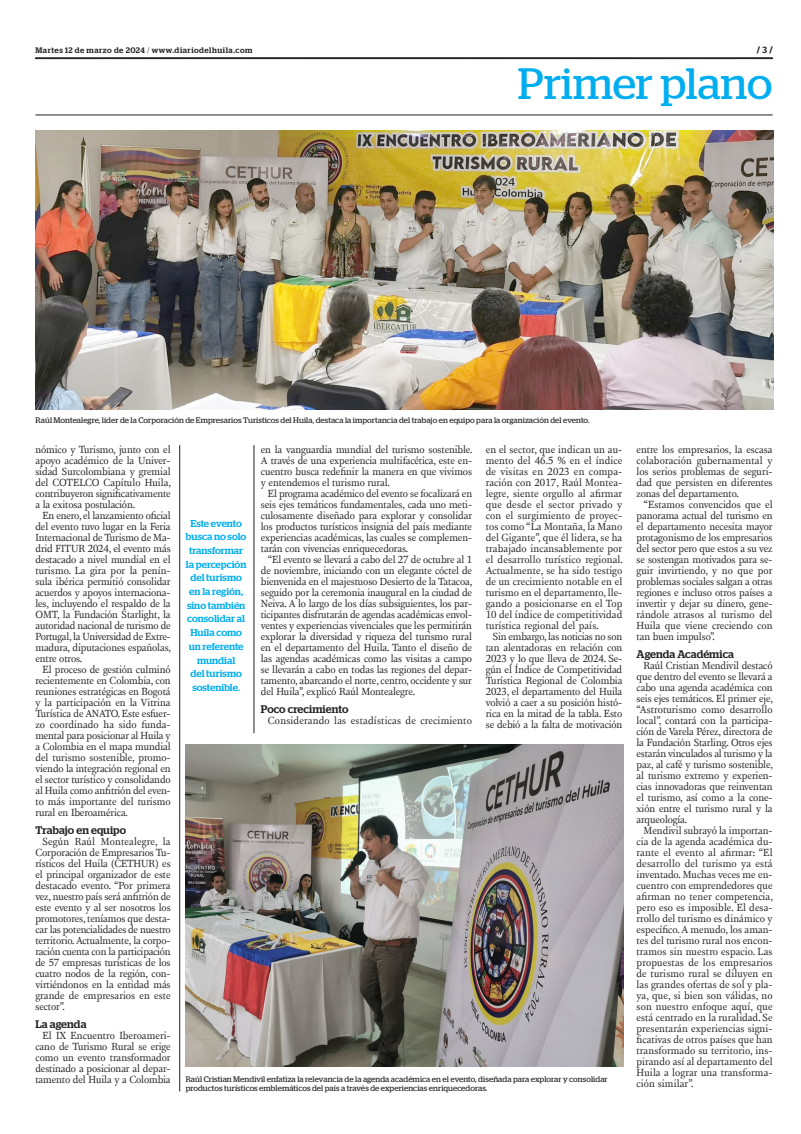
<style>
.page{position:relative;width:801px;height:1134px;background:#fff}
.page>*{position:absolute;margin:0;border:0;box-sizing:border-box;transform-origin:0 0}
.t1{font:43.9px "Stag";color:#00aeef}
.INTERTITULO{font:500 11px "Stag";letter-spacing:.01em;color:#231f20}
.TEXTO{font:10.6px/11px "New Fournier BP";letter-spacing:-.01em;color:#231f20;text-align:justify}
.TEXTO-2{font:10.6px "New Fournier BP";letter-spacing:.02em;color:#231f20}
.DESTACADO_AZUL{font:500 10px/13.7px "Stag";color:#00aeef;text-align:center}
.t2{font:700 9px "Stag";color:#231f20}
.PIE_DE_FOTO{font:8px/9px "Stag";letter-spacing:.01em;color:#231f20}
.t3{font:500 8px "Stag";letter-spacing:.065em;color:#231f20}
.s1{font-weight:300}
.s2{font-weight:500}
</style>
<div class="page">
<svg style="left:35px;top:58px;width:738px;height:1px"></svg>
<hr style="left:35px;top:115px;width:737px;height:1px;background:#231f20">
<img style="left:35px;top:130px;width:739px;height:279px">
<img style="left:186px;top:745px;width:437px;height:321px">
<hr style="left:179px;top:445px;width:1px;height:646px;background:#231f20">
<hr style="left:254px;top:445px;width:1px;height:288px;background:#231f20">
<p class="t3" style="left:35px;top:45px;width:218px">Martes 12 de marzo de 2024 <span class="s1">/</span> www.diariodelhuila.com</p>
<p class="t2" style="left:757px;top:45px;width:17px">/ <span class="s2">3</span> /</p>
<p class="t1" style="left:518px;top:59px;width:256px">Primer plano</p>
<p class="PIE_DE_FOTO" style="left:36px;top:415px;width:555px">Raúl Montealegre, líder de la Corporación de Empresarios Turísticos del Huila, destaca la importancia del trabajo en equipo para la organización del evento.</p>
<p class="TEXTO" style="left:35px;top:444px;width:137px">nómico y Turismo, junto con el apoyo académico de la Univer&shy;sidad Surcolombiana y gremial del COTELCO Capítulo Huila, contribuyeron significativamente a la exitosa postulación.</p>
<p class="TEXTO" style="left:35px;top:510px;width:137px;text-indent:7px">En enero, el lanzamiento oficial del evento tuvo lugar en la Feria Internacional de Turismo de Ma&shy;drid FITUR 2024, el evento más destacado a nivel mundial en el turismo. La gira por la penín&shy;sula ibérica permitió consolidar acuerdos y apoyos internaciona&shy;les, incluyendo el respaldo de la OMT, la Fundación Starlight, la autoridad nacional de turismo de Portugal, la Universidad de Extre&shy;madura, diputaciones españolas, entre otros.</p>
<p class="TEXTO" style="left:35px;top:664px;width:137px;text-indent:7px">El proceso de gestión culminó recientemente en Colombia, con reuniones estratégicas en Bogotá y la participación en la Vitrina Turística de ANATO. Este esfuer&shy;zo coordinado ha sido funda&shy;mental para posicionar al Huila y a Colombia en el mapa mundial del turismo sostenible, promo&shy;viendo la integración regional en el sector turístico y consolidando al Huila como anfitrión del even&shy;to más importante del turismo rural en Iberoamérica.</p>
<p class="INTERTITULO" style="left:35px;top:823px;width:92px">Trabajo en equipo</p>
<p class="TEXTO" style="left:35px;top:836px;width:137px;text-indent:7px">Según Raúl Montealegre, la Corporación de Empresarios Tu&shy;rísticos del Huila (CETHUR) es el principal organizador de este destacado evento. “Por primera vez, nuestro país será anfitrión de este evento y al ser nosotros los promotores, teníamos que desta&shy;car las potencialidades de nuestro territorio. Actualmente, la corpo&shy;ración cuenta con la participación de 57 empresas turísticas de los cuatro nodos de la región, con&shy;virtiéndonos en la entidad más grande de empresarios en este sector”.</p>
<p class="INTERTITULO" style="left:35px;top:1017px;width:53px">La agenda</p>
<p class="TEXTO" style="left:35px;top:1029px;width:137px;text-indent:7px">El IX Encuentro Iberoameri&shy;cano de Turismo Rural se erige como un evento transformador destinado a posicionar al depar&shy;tamento del Huila y a Colombia</p>
<p class="DESTACADO_AZUL" style="left:186px;top:516px;width:62px">Este evento busca no solo transformar la percepción del turismo en la región, sino también consolidar al<br>Huila como un referente mundial<br>del turismo sostenible.</p>
<p class="TEXTO" style="left:261px;top:444px;width:213px">en la vanguardia mundial del turismo sostenible.<br>A través de una experiencia multifacética, este en&shy;cuentro busca redefinir la manera en que vivimos y entendemos el turismo rural.</p>
<p class="TEXTO" style="left:261px;top:488px;width:213px;text-indent:7px">El programa académico del evento se focalizará en seis ejes temáticos fundamentales, cada uno meti&shy;culosamente diseñado para explorar y consolidar los productos turísticos insignia del país mediante experiencias académicas, las cuales se complemen&shy;tarán con vivencias enriquecedoras.</p>
<p class="TEXTO" style="left:261px;top:554px;width:213px;text-indent:7px">“El evento se llevará a cabo del 27 de octubre al 1 de noviembre, iniciando con un elegante cóctel de bienvenida en el majestuoso Desierto de la Tatacoa, seguido por la ceremonia inaugural en la ciudad de Neiva. A lo largo de los días subsiguientes, los par&shy;ticipantes disfrutarán de agendas académicas envol&shy;ventes y experiencias vivenciales que les permitirán explorar la diversidad y riqueza del turismo rural en el departamento del Huila. Tanto el diseño de las agendas académicas como las visitas a campo se llevarán a cabo en todas las regiones del depar&shy;tamento, abarcando el norte, centro, occidente y sur del Huila”, explicó Raúl Montealegre.</p>
<p class="INTERTITULO" style="left:261px;top:702px;width:89px">Poco crecimiento</p>
<p class="TEXTO-2" style="left:268px;top:713px;width:206px">Considerando las estadísticas de crecimiento</p>
<p class="TEXTO" style="left:486px;top:444px;width:139px">en el sector, que indican un au&shy;mento del 46.5 % en el índice de visitas en 2023 en compa&shy;ración con 2017, Raúl Montea&shy;legre, siente orgullo al afirmar que desde el sector privado y con el surgimiento de proyec&shy;tos como “La Montaña, la Mano del Gigante”, que él lidera, se ha trabajado incansablemente por el desarrollo turístico regional.<br>Actualmente, se ha sido testigo de un crecimiento notable en el turismo en el departamento, lle&shy;gando a posicionarse en el Top 10 del índice de competitividad turística regional del país.</p>
<p class="TEXTO" style="left:486px;top:631px;width:138px;text-indent:7px">Sin embargo, las noticias no son tan alentadoras en relación con 2023 y lo que lleva de 2024. Se&shy;gún el Índice de Competitividad Turística Regional de Colombia 2023, el departamento del Huila volvió a caer a su posición histó&shy;rica en la mitad de la tabla. Esto se debió a la falta de motivación</p>
<p class="PIE_DE_FOTO" style="left:186px;top:1074px;width:423px">Raúl Cristian Mendivil enfatiza la relevancia de la agenda académica en el evento, diseñada para explorar y consolidar productos turísticos emblemáticos del país a través de experiencias enriquecedoras.</p>
<p class="TEXTO" style="left:636px;top:444px;width:138px">entre los empresarios, la escasa colaboración gubernamental y los serios problemas de seguri&shy;dad que persisten en diferentes zonas del departamento.</p>
<p class="TEXTO" style="left:636px;top:499px;width:138px;text-indent:7px">“Estamos convencidos que el panorama actual del turismo en el departamento necesita mayor protagonismo de los empresarios del sector pero que estos a su vez se sostengan motivados para se&shy;guir invirtiendo, y no que por problemas sociales salgan a otras regiones e incluso otros países a invertir y dejar su dinero, gene&shy;rándole atrasos al turismo del Huila que viene creciendo con tan buen impulso”.</p>
<p class="INTERTITULO" style="left:636px;top:647px;width:99px">Agenda Académica</p>
<p class="TEXTO" style="left:636px;top:660px;width:138px;text-indent:7px">Raúl Cristian Mendivil destacó que dentro del evento se llevará a cabo una agenda académica con seis ejes temáticos. El primer eje, “Astroturismo como desarrollo local”, contará con la participa&shy;ción de Varela Pérez, directora de la Fundación Starling. Otros ejes estarán vinculados al turismo y la paz, al café y turismo sostenible, al turismo extremo y experien&shy;cias innovadoras que reinventan el turismo, así como a la cone&shy;xión entre el turismo rural y la arqueología.</p>
<p class="TEXTO" style="left:636px;top:825px;width:138px;text-indent:7px">Mendivil subrayó la importan&shy;cia de la agenda académica du&shy;rante el evento al afirmar: “El desarrollo del turismo ya está inventado. Muchas veces me en&shy;cuentro con emprendedores que afirman no tener competencia, pero eso es imposible. El desa&shy;rrollo del turismo es dinámico y específico. A menudo, los aman&shy;tes del turismo rural nos encon&shy;tramos sin nuestro espacio. Las propuestas de los empresarios de turismo rural se diluyen en las grandes ofertas de sol y pla&shy;ya, que, si bien son válidas, no son nuestro enfoque aquí, que está centrado en la ruralidad. Se presentarán experiencias signi&shy;ficativas de otros países que han transformado su territorio, ins&shy;pirando así al departamento del Huila a lograr una transforma&shy;ción similar”.</p>
</div>
